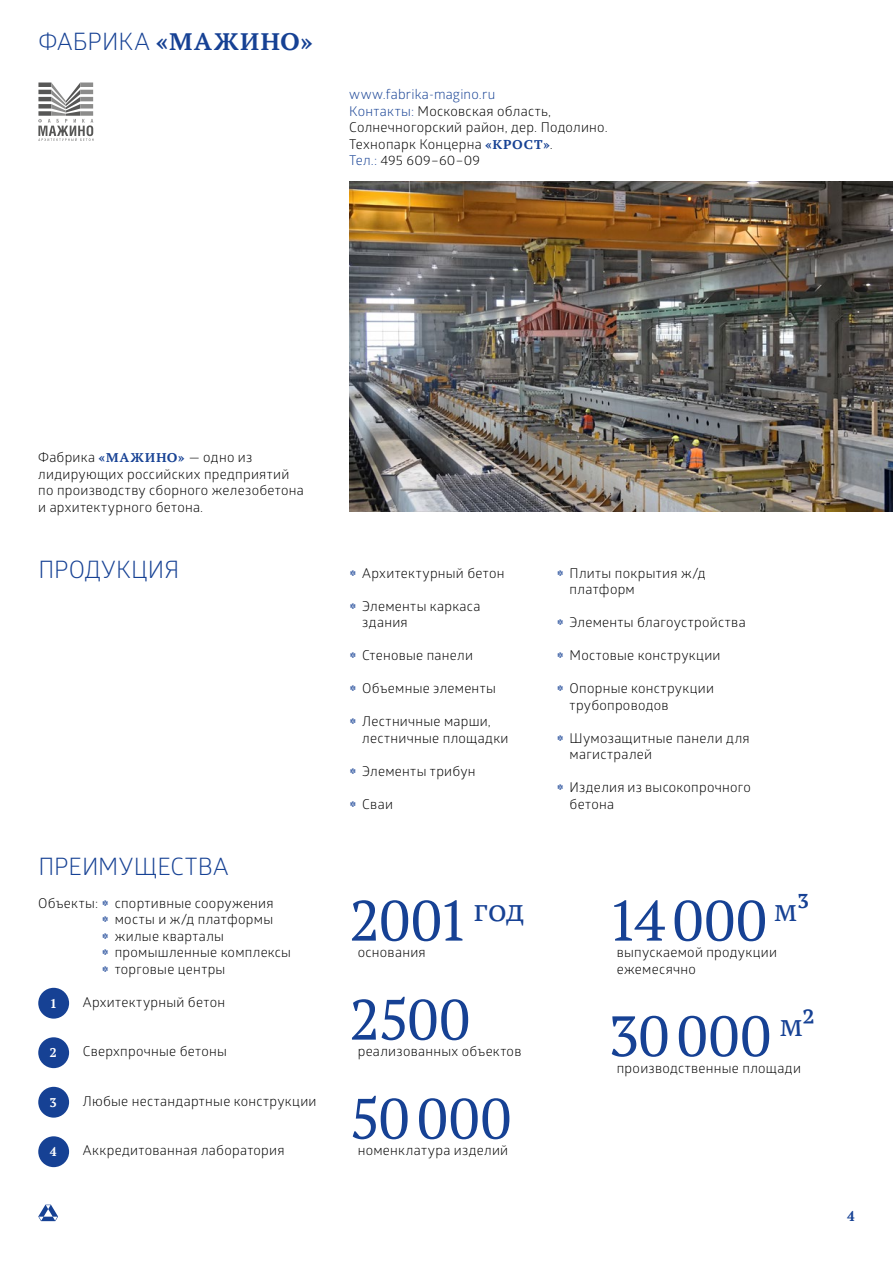
<style>
.page{position:relative;width:893px;height:1263px;background:#fff}
.page>*{position:absolute;margin:0;border:0;box-sizing:border-box;transform-origin:0 0}
.t1{font:60px "PT Astra Serif";letter-spacing:.02em;color:#164194}
.t2{font:700 25.5px "PT Astra Serif";letter-spacing:.04em;color:#164194}
.t3{font:24px "Glober";letter-spacing:.005em;color:#164194}
.t4{font:700 15px "PT Astra Serif";color:#164194}
.t5{font:13.5px/16.5px "Glober";letter-spacing:.02em;color:#000}
.t6{font:700 13.5px "PT Astra Serif";color:#fff}
.s1{font-family:"Glober";font-weight:400;font-size:24px}
.s2{color:#164194}
.s3{font-family:"PT Astra Serif";font-weight:700;color:#164194}
.s4{font-family:"PT Astra Serif";font-weight:700;font-size:15px;color:#164194}
</style>
<div class="page">
<svg style="left:38px;top:1204px;width:20px;height:17px"></svg>
<div style="left:38px;top:988px;width:31px;height:31px;background:#164194;border-radius:50%"></div>
<div style="left:38px;top:1037px;width:31px;height:31px;background:#164194;border-radius:50%"></div>
<div style="left:38px;top:1087px;width:31px;height:31px;background:#164194;border-radius:50%"></div>
<div style="left:38px;top:1136px;width:31px;height:31px;background:#164194;border-radius:50%"></div>
<img style="left:349px;top:182px;width:544px;height:330px">
<svg style="left:38px;top:83px;width:56px;height:58px"></svg>
<h2 class="t2" style="left:38px;top:25px;width:276px"><span class="s1">ФАБРИКА</span> «МАЖИНО»</h2>
<p class="t5" style="left:349px;top:85px;width:260px"><span class="s2">www.fabrika-magino.ru<br>Контакты:</span> Московская область,<br>Солнечногорский район, дер. Подолино.<br>Технопарк Концерна <span class="s3">«КРОСТ»</span>.<br><span class="s2">Тел.:</span> 495 609–60–09</p>
<p class="t5" style="left:38px;top:448px;width:267px">Фабрика <span class="s3">«МАЖИНО»</span> — одно из лидирующих российских предприятий по производству сборного железобетона и архитектурного бетона.</p>
<h3 class="t3" style="left:38px;top:552px;width:142px">ПРОДУКЦИЯ</h3>
<h3 class="t3" style="left:38px;top:849px;width:192px">ПРЕИМУЩЕСТВА</h3>
<p class="t5" style="left:102px;top:894px;width:191px;text-indent:-63px">Объекты: <span class="s4">*</span> спортивные сооружения<br><span class="s4">*</span> мосты и ж/д платформы<br><span class="s4">*</span> жилые кварталы<br><span class="s4">*</span> промышленные комплексы <span class="s4">*</span> торговые центры</p>
<p class="t6" style="left:50px;top:995px;width:8px">1</p>
<p class="t5" style="left:83px;top:993px;width:144px">Архитектурный бетон</p>
<p class="t6" style="left:50px;top:1044px;width:8px">2</p>
<p class="t5" style="left:83px;top:1042px;width:146px">Сверхпрочные бетоны</p>
<p class="t6" style="left:50px;top:1094px;width:8px">3</p>
<p class="t5" style="left:83px;top:1092px;width:235px">Любые нестандартные конструкции</p>
<p class="t6" style="left:50px;top:1143px;width:8px">4</p>
<p class="t5" style="left:83px;top:1141px;width:203px">Аккредитованная лаборатория</p>
<p class="t5" style="left:349px;top:564px;width:157px"><span class="s4">*</span> Архитектурный бетон</p>
<p class="t5" style="left:362px;top:597px;width:120px;text-indent:-13px"><span class="s4">*</span> Элементы каркаса здания</p>
<p class="t5" style="left:349px;top:646px;width:125px"><span class="s4">*</span> Стеновые панели</p>
<p class="t5" style="left:349px;top:679px;width:148px"><span class="s4">*</span> Объемные элементы</p>
<p class="t5" style="left:362px;top:712px;width:148px;text-indent:-13px"><span class="s4">*</span> Лестничные марши, лестничные площадки</p>
<p class="t5" style="left:349px;top:762px;width:128px"><span class="s4">*</span> Элементы трибун</p>
<p class="t5" style="left:349px;top:795px;width:45px"><span class="s4">*</span> Сваи</p>
<h1 class="t1" style="left:349px;top:884px;width:177px">2001<sup>год</sup></h1>
<p class="t5" style="left:358px;top:943px;width:70px">основания</p>
<h1 class="t1" style="left:349px;top:983px;width:122px">2500</h1>
<p class="t5" style="left:358px;top:1042px;width:165px">реализованных объектов</p>
<h1 class="t1" style="left:349px;top:1082px;width:163px">50000</h1>
<p class="t5" style="left:358px;top:1141px;width:152px">номенклатура изделий</p>
<p class="t5" style="left:570px;top:564px;width:138px;text-indent:-13px"><span class="s4">*</span> Плиты покрытия ж/д платформ</p>
<p class="t5" style="left:556px;top:613px;width:191px"><span class="s4">*</span> Элементы благоустройства</p>
<p class="t5" style="left:556px;top:646px;width:165px"><span class="s4">*</span> Мостовые конструкции</p>
<p class="t5" style="left:570px;top:679px;width:146px;text-indent:-13px"><span class="s4">*</span> Опорные конструкции трубопроводов</p>
<p class="t5" style="left:570px;top:729px;width:182px;text-indent:-13px"><span class="s4">*</span> Шумозащитные панели для магистралей</p>
<p class="t5" style="left:570px;top:778px;width:183px;text-indent:-13px"><span class="s4">*</span> Изделия из высокопрочного бетона</p>
<h1 class="t1" style="left:608px;top:884px;width:202px">14000 <sup>м</sup><sup>3</sup></h1>
<p class="t5" style="left:617px;top:943px;width:162px">выпускаемой продукции ежемесячно</p>
<h1 class="t1" style="left:608px;top:999px;width:207px">30000 <sup>м²</sup></h1>
<p class="t5" style="left:617px;top:1059px;width:186px">производственные площади</p>
<p class="t4" style="left:847px;top:1207px;width:9px">4</p>
</div>
